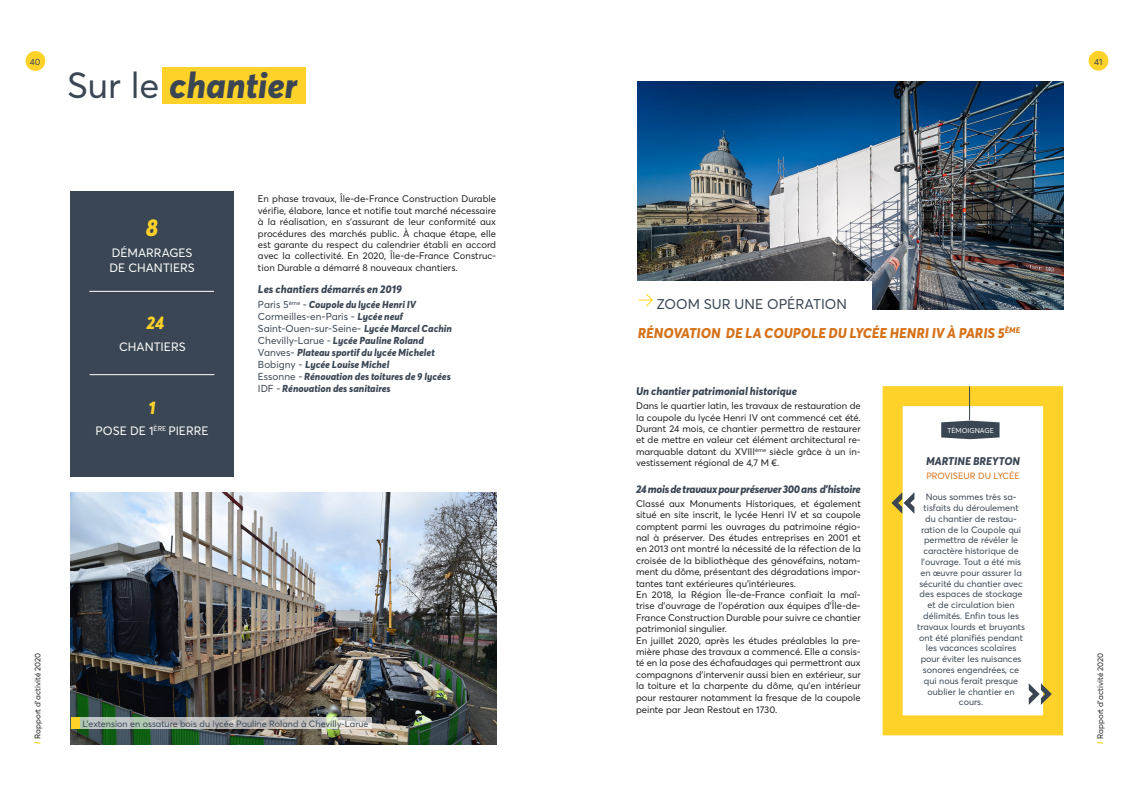
<style>
.page{position:relative;width:1134px;height:794px;background:#fff}
.page>*{position:absolute;margin:0;border:0;box-sizing:border-box;transform-origin:0 0}
.t1{font:800 36px "Averta Demo PE";color:#3a4653}
.t2{font:800 24px "Averta Demo PE";color:#ffd229}
.t3{font:800 18px "Averta Demo PE";color:#ffd229}
.t4{font:800 14px "Averta Demo PE";color:#d67219}
.t5{font:14px "Averta Demo PE Cutted Demo";color:#3a4653}
.t6{font:12px "Averta Demo PE Cutted Demo";color:#fff}
.t7{font:800 11px "Averta Demo PE";color:#3a4653}
.t8{font:800 11px "Averta Demo PE";letter-spacing:-.025em;color:#3a4653}
.t9{font:800 10px "Averta Demo PE";color:#3a4653}
.t10{font:10px "Averta Demo PE Cutted Demo";color:#3a4653}
.t11{font:9.5px/11.4px "Averta Demo PE Cutted Demo";color:#231f20;text-align:justify}
.t12{font:9px/10.8px "Averta Demo PE Cutted Demo";color:#3a4653;text-align:center}
.t13{font:9px "Averta Demo PE Cutted Demo";color:#d67219}
.t14{font:8px "Averta Demo PE Cutted Demo";color:#231f20}
.t15{font:7px "Averta Demo PE Cutted Demo";color:#fff}
.s1{font-family:"Averta Demo PE Cutted Demo";font-weight:400}
.s2{font-family:"Averta Demo PE";font-weight:800}
.s3{font-family:"Averta Demo PE";font-weight:800;color:#ffd229}
</style>
<div class="page">
<div style="left:1089px;top:51px;width:19px;height:20px;background:#ffd229;border-radius:50%"></div>
<img style="left:638px;top:81px;width:425px;height:228px">
<div style="left:883px;top:386px;width:180px;height:349px;border:20px solid #ffd229"></div>
<svg style="left:891px;top:492px;width:23px;height:22px"></svg>
<svg style="left:941px;top:420px;width:58px;height:19px"></svg>
<hr style="left:969px;top:386px;width:1px;height:34px;background:#3a4653">
<svg style="left:1029px;top:683px;width:23px;height:22px"></svg>
<div style="left:629px;top:282px;width:243px;height:30px;background:#fff"></div>
<svg style="left:639px;top:294px;width:14px;height:12px"></svg>
<img style="left:71px;top:492px;width:425px;height:252px">
<div style="left:163px;top:67px;width:143px;height:36px;background:#ffd229"></div>
<div style="left:26px;top:51px;width:19px;height:20px;background:#ffd229;border-radius:50%"></div>
<div style="left:70px;top:191px;width:164px;height:285px;background:#3a4653"></div>
<hr style="left:89px;top:291px;width:125px;height:1px;background:#fff">
<svg style="left:79px;top:717px;width:292px;height:12px;background:#bfc3bd"></svg>
<div style="left:71px;top:717px;width:8px;height:12px;background:#ffd229"></div>
<hr style="left:90px;top:374px;width:124px;height:1px;background:#fff">
<p class="t12" style="left:30px;top:56px;width:12px">40</p>
<p class="t1" style="left:67px;top:64px;width:232px"><span class="s1">Sur le</span> chantier</p>
<p class="t2" style="left:146px;top:213px;width:14px">8</p>
<p class="t6" style="left:112px;top:246px;width:82px">DÉMARRAGES</p>
<p class="t6" style="left:109px;top:260px;width:87px">DE CHANTIERS</p>
<p class="t3" style="left:147px;top:311px;width:19px">24</p>
<p class="t6" style="left:119px;top:340px;width:68px">CHANTIERS</p>
<p class="t3" style="left:148px;top:396px;width:9px">1</p>
<p class="t6" style="left:96px;top:423px;width:115px">POSE DE 1<sup>ÈRE</sup> PIERRE</p>
<p class="t11" style="left:258px;top:193px;width:240px">En phase travaux, Île-de-France Construction Durable vérifie, élabore, lance et notifie tout marché nécessaire à la réalisation, en s’assurant de leur conformité aux procédures des marchés public. À chaque étape, elle est garante du respect du calendrier établi en accord avec la collectivité. En 2020, Île-de-France Construc&shy;tion Durable a démarré 8 nouveaux chantiers.</p>
<p class="t7" style="left:258px;top:283px;width:146px">Les chantiers démarrés en 2019</p>
<p class="t9" style="left:258px;top:298px;width:160px"><span class="s1">Paris 5</span><sup>ème</sup> <span class="s1">-</span> Coupole du lycée Henri IV</p>
<p class="t10" style="left:258px;top:310px;width:147px">Cormeilles-en-Paris - <span class="s2">Lycée neuf</span></p>
<p class="t10" style="left:258px;top:322px;width:196px">Saint-Ouen-sur-Seine- <span class="s2">Lycée Marcel Cachin</span></p>
<p class="t9" style="left:258px;top:334px;width:167px"><span class="s1">Chevilly-Larue -</span> Lycée Pauline Roland</p>
<p class="t9" style="left:258px;top:346px;width:178px"><span class="s1">Vanves-</span> Plateau sportif du lycée Michelet</p>
<p class="t9" style="left:258px;top:358px;width:133px"><span class="s1">Bobigny -</span> Lycée Louise Michel</p>
<p class="t9" style="left:258px;top:370px;width:194px"><span class="s1">Essonne -</span> Rénovation des toitures de 9 lycées</p>
<p class="t9" style="left:258px;top:382px;width:134px"><span class="s1">IDF -</span> Rénovation des sanitaires</p>
<p class="t14" style="left:33px;top:744px;width:93px;rotate:-90deg"><span class="s3">l</span> Rapport d’activité 2020</p>
<p class="t12" style="left:83px;top:718px;width:288px">L’extension en ossature bois du lycée Pauline Roland à Chevilly-Larue</p>
<p class="t12" style="left:1094px;top:56px;width:10px">41</p>
<p class="t5" style="left:656px;top:295px;width:192px">ZOOM SUR UNE OPÉRATION</p>
<p class="t4" style="left:638px;top:324px;width:384px">RÉNOVATION DE LA COUPOLE DU LYCÉE HENRI IV À PARIS 5<sup>ÈME</sup></p>
<p class="t7" style="left:636px;top:384px;width:162px">Un chantier patrimonial historique</p>
<p class="t11" style="left:636px;top:400px;width:226px">Dans le quartier latin, les travaux de restauration de la coupole du lycée Henri IV ont commencé cet été.<br>Durant 24 mois, ce chantier permettra de restaurer et de mettre en valeur cet élément architectural re&shy;marquable datant du XVIII<sup>ème</sup> siècle grâce à un in&shy;vestissement régional de 4,7 M €.</p>
<p class="t8" style="left:636px;top:482px;width:226px">24 mois de travaux pour préserver 300 ans d’histoire</p>
<p class="t11" style="left:636px;top:498px;width:226px">Classé aux Monuments Historiques, et également situé en site inscrit, le lycée Henri IV et sa coupole comptent parmi les ouvrages du patrimoine régio&shy;nal à préserver. Des études entreprises en 2001 et en 2013 ont montré la nécessité de la réfection de la croisée de la bibliothèque des génovéfains, notam&shy;ment du dôme, présentant des dégradations impor&shy;tantes tant extérieures qu’intérieures.</p>
<p class="t11" style="left:636px;top:589px;width:226px">En 2018, la Région Île-de-France confiait la maî&shy;trise d’ouvrage de l’opération aux équipes d’Île-de-France Construction Durable pour suivre ce chantier patrimonial singulier.</p>
<p class="t11" style="left:636px;top:634px;width:226px">En juillet 2020, après les études préalables la pre&shy;mière phase des travaux a commencé. Elle a consis&shy;té en la pose des échafaudages qui permettront aux compagnons d’intervenir aussi bien en extérieur, sur la toiture et la charpente du dôme, qu’en intérieur pour restaurer notamment la fresque de la coupole peinte par Jean Restout en 1730.</p>
<p class="t15" style="left:947px;top:426px;width:48px">TÉMOIGNAGE</p>
<p class="t7" style="left:926px;top:454px;width:96px">MARTINE BREYTON</p>
<p class="t13" style="left:926px;top:470px;width:95px">PROVISEUR DU LYCÉE</p>
<p class="t12" style="left:917px;top:491px;width:109px">Nous sommes très sa&shy;tisfaits du déroulement<br>du chantier de restau&shy;ration de la Coupole qui permettra de révéler le caractère historique de l’ouvrage. Tout a été mis en œuvre pour assurer la sécurité du chantier avec des espaces de stockage et de circulation bien délimités. Enfin tous les travaux lourds et bruyants ont été planifiés pendant les vacances scolaires pour éviter les nuisances sonores engendrées, ce qui nous ferait presque oublier le chantier en cours.</p>
<p class="t14" style="left:1095px;top:744px;width:93px;rotate:-90deg"><span class="s3">l</span> Rapport d’activité 2020</p>
</div>
